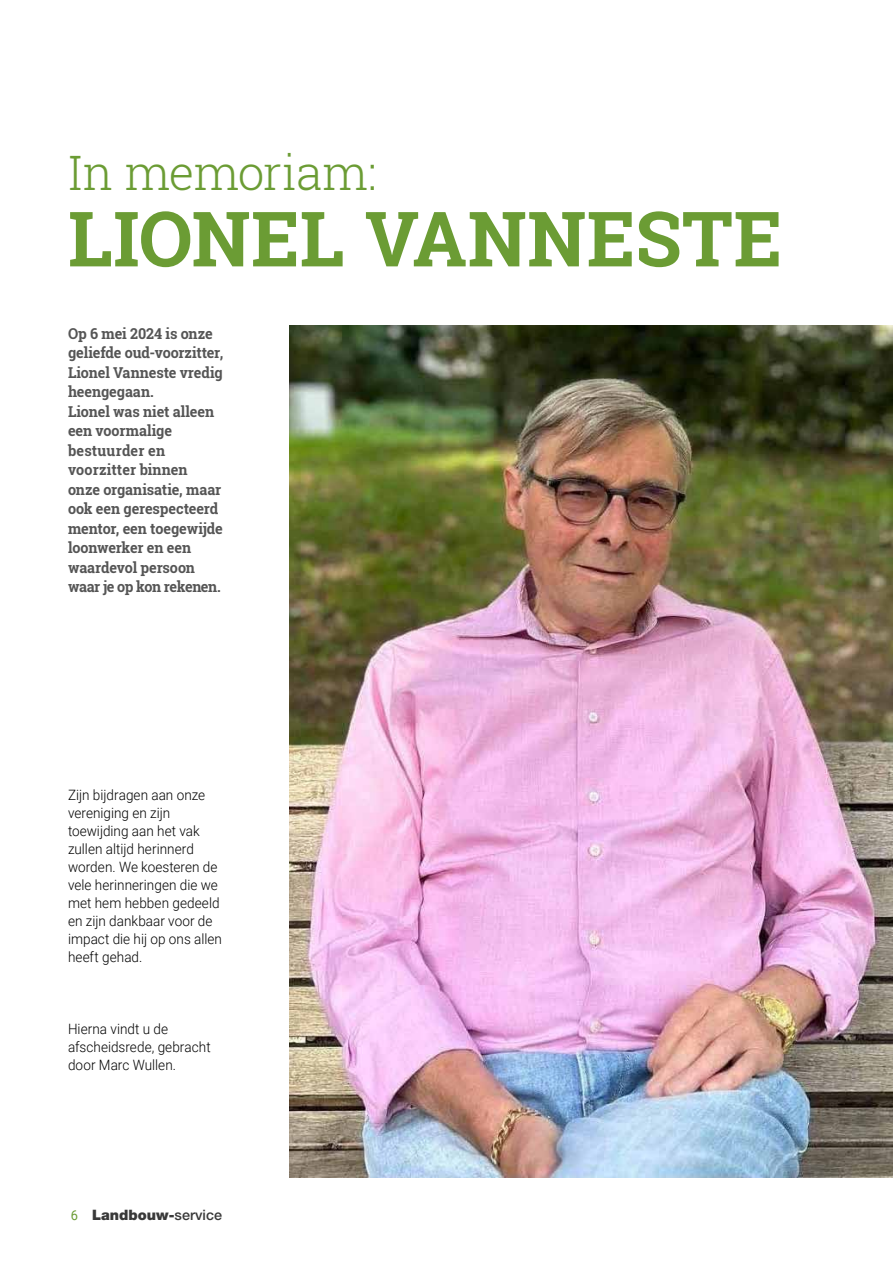
<style>
.page{position:relative;width:893px;height:1263px;background:#fff}
.page>*{position:absolute;margin:0;border:0;box-sizing:border-box;transform-origin:0 0}
.t1{font:700 76.35px "Roboto Slab";letter-spacing:.005em;color:#6b9c34}
.t2{font:300 47.4px "Roboto Slab";letter-spacing:-.015em;color:#6b9c34}
.t3{font:700 15px/19.5px "Roboto Slab";letter-spacing:-.005em;color:#555;scale:.96 1}
.t4{font:900 14.4px "Helvetica Neue LT Std";color:#393939}
.t5{font:300 14.25px/18px "Roboto";letter-spacing:.005em;color:#000;scale:.95 1}
.s1{font-family:"Roboto";font-weight:400;font-size:13.5px;color:#6b9c34}
.s2{font-weight:500}
</style>
<div class="page">
<img style="left:289px;top:326px;width:604px;height:852px">
<h2 class="t2" style="left:68px;top:140px;width:310px">In memoriam:</h2>
<h1 class="t1" style="left:68px;top:186px;width:716px">LIONEL VANNESTE</h1>
<p class="t3" style="left:68px;top:324px;width:163px">Op 6 mei 2024 is onze geliefde oud-voorzitter,<br>Lionel Vanneste vredig heengegaan.<br>Lionel was niet alleen een voormalige bestuurder en voorzitter binnen onze organisatie, maar ook een gerespecteerd mentor, een toegewijde loonwerker en een waardevol persoon waar je op kon rekenen.</p>
<p class="t5" style="left:68px;top:786px;width:164px">Zijn bijdragen aan onze vereniging en zijn toewijding aan het vak zullen altijd herinnerd worden. We koesteren de vele herinneringen die we met hem hebben gedeeld en zijn dankbaar voor de impact die hij op ons allen heeft gehad.</p>
<p class="t5" style="left:68px;top:1020px;width:152px">Hierna vindt u de afscheidsrede, gebracht door Marc Wullen.</p>
<p class="t4" style="left:71px;top:1206px;width:153px"><span class="s1">6</span> Landbouw-<span class="s2">service</span></p>
</div>
